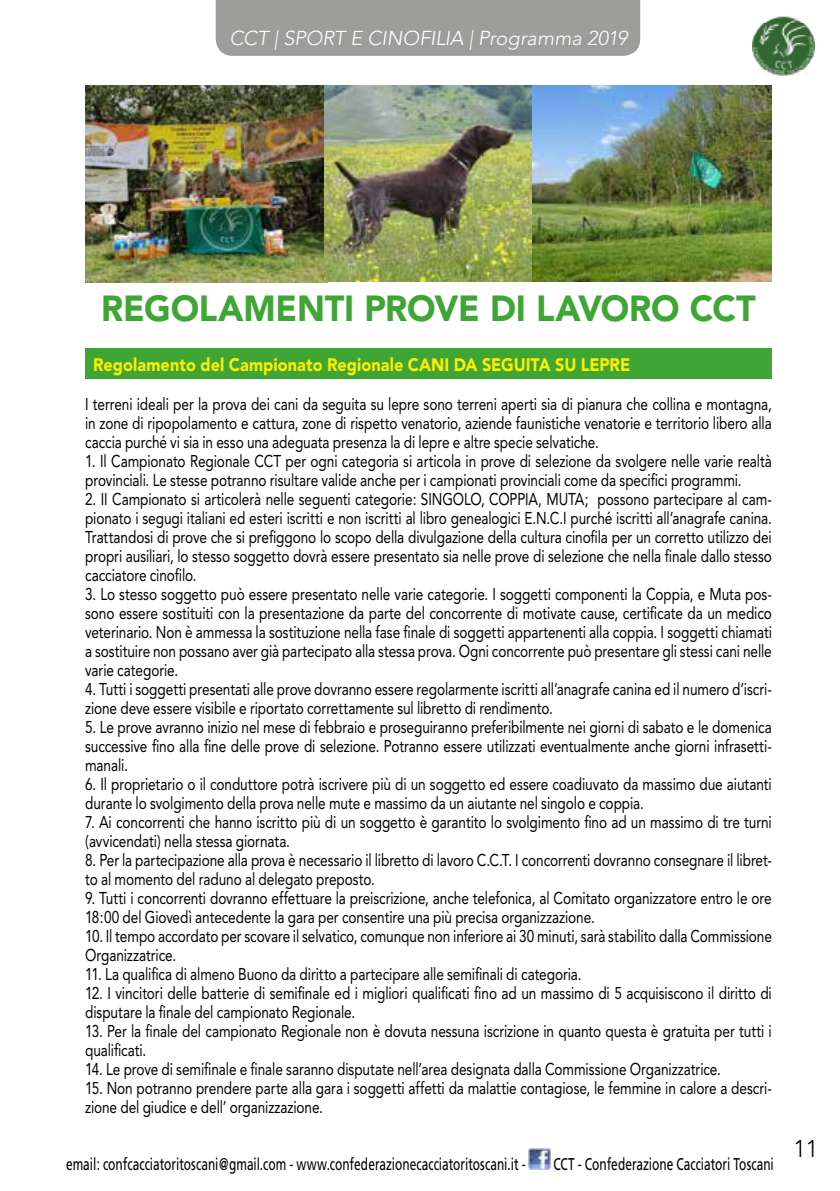
<style>
.page{position:relative;width:840px;height:1191px;background:#fff}
.page>*{position:absolute;margin:0;border:0;box-sizing:border-box;transform-origin:0 0}
.t1{font:900 36px "Avenir";letter-spacing:-.005em;color:#3fa535;scale:.95 1}
.t2{font:300 24px "Avenir";color:#000}
.t3{font:italic 300 20px "Avenir";letter-spacing:-.005em;color:#fff}
.t4{font:900 18px "Avenir";letter-spacing:.005em;color:#ffed00;scale:.9 1}
.t5{font:17px/19px "Avenir";letter-spacing:-.005em;color:#000;scale:.8 1}
.t6{font:17px "Frutiger";color:#000;scale:.7 1}
</style>
<div class="page">
<div style="left:215px;top:0;width:424px;height:56px;background:#9d9d9c"></div>
<img style="left:528px;top:1148px;width:22px;height:22px">
<img style="left:752px;top:16px;width:61px;height:60px">
<div style="left:85px;top:348px;width:686px;height:31px;background:#3fa535"></div>
<img style="left:85px;top:85px;width:239px;height:197px">
<img style="left:324px;top:85px;width:447px;height:197px">
<p class="t3" style="left:229px;top:26px;width:399px">CCT | SPORT E CINOFILIA | Programma 2019</p>
<h1 class="t1" style="left:101px;top:286px;width:690px">REGOLAMENTI PROVE DI LAVORO CCT</h1>
<p class="t4" style="left:93px;top:354px;width:598px">Regolamento del Campionato Regionale CANI DA SEGUITA SU LEPRE</p>
<p class="t5" style="left:85px;top:394px;width:859px;text-align:justify">I terreni ideali per la prova dei cani da seguita su lepre sono terreni aperti sia di pianura che collina e montagna, in zone di ripopolamento e cattura, zone di rispetto venatorio, aziende faunistiche venatorie e territorio libero alla caccia purché vi sia in esso una adeguata presenza la di lepre e altre specie selvatiche.</p>
<p class="t5" style="left:85px;top:452px;width:859px">1. Il Campionato Regionale CCT per ogni categoria si articola in prove di selezione da svolgere nelle varie realtà provinciali. Le stesse potranno risultare valide anche per i campionati provinciali come da specifici programmi.</p>
<p class="t5" style="left:85px;top:490px;width:859px;text-align:justify">2. II Campionato si articolerà nelle seguenti categorie: SINGOLO, COPPIA, MUTA; possono partecipare al cam&shy;pionato i segugi italiani ed esteri iscritti e non iscritti al libro genealogici E.N.C.I purché iscritti all’anagrafe canina.<br>Trattandosi di prove che si prefiggono lo scopo della divulgazione della cultura cinofila per un corretto utilizzo dei propri ausiliari, lo stesso soggetto dovrà essere presentato sia nelle prove di selezione che nella finale dallo stesso cacciatore cinofilo.</p>
<p class="t5" style="left:85px;top:585px;width:859px;text-align:justify">3. Lo stesso soggetto può essere presentato nelle varie categorie. I soggetti componenti la Coppia, e Muta pos&shy;sono essere sostituiti con la presentazione da parte del concorrente di motivate cause, certificate da un medico veterinario. Non è ammessa la sostituzione nella fase finale di soggetti appartenenti alla coppia. I soggetti chiamati a sostituire non possano aver già partecipato alla stessa prova. Ogni concorrente può presentare gli stessi cani nelle varie categorie.</p>
<p class="t5" style="left:85px;top:680px;width:859px">4. Tutti i soggetti presentati alle prove dovranno essere regolarmente iscritti all’anagrafe canina ed il numero d’iscri&shy;zione deve essere visibile e riportato correttamente sul libretto di rendimento.</p>
<p class="t5" style="left:85px;top:717px;width:859px;text-align:justify">5. Le prove avranno inizio nel mese di febbraio e proseguiranno preferibilmente nei giorni di sabato e le domenica successive fino alla fine delle prove di selezione. Potranno essere utilizzati eventualmente anche giorni infrasetti&shy;manali.</p>
<p class="t5" style="left:85px;top:774px;width:859px">6. Il proprietario o il conduttore potrà iscrivere più di un soggetto ed essere coadiuvato da massimo due aiutanti durante lo svolgimento della prova nelle mute e massimo da un aiutante nel singolo e coppia.</p>
<p class="t5" style="left:85px;top:813px;width:859px">7. Ai concorrenti che hanno iscritto più di un soggetto è garantito lo svolgimento fino ad un massimo di tre turni (avvicendati) nella stessa giornata.</p>
<p class="t5" style="left:85px;top:851px;width:859px">8. Per la partecipazione alla prova è necessario il libretto di lavoro C.C.T. I concorrenti dovranno consegnare il libret&shy;to al momento del raduno al delegato preposto.</p>
<p class="t5" style="left:85px;top:888px;width:859px">9. Tutti i concorrenti dovranno effettuare la preiscrizione, anche telefonica, al Comitato organizzatore entro le ore<br>18:00 del Giovedì antecedente la gara per consentire una più precisa organizzazione.</p>
<p class="t5" style="left:85px;top:927px;width:859px">10. Il tempo accordato per scovare il selvatico, comunque non inferiore ai 30 minuti, sarà stabilito dalla Commissione<br>Organizzatrice.</p>
<p class="t5" style="left:85px;top:965px;width:621px">11. La qualifica di almeno Buono da diritto a partecipare alle semifinali di categoria.</p>
<p class="t5" style="left:85px;top:984px;width:859px">12. I vincitori delle batterie di semifinale ed i migliori qualificati fino ad un massimo di 5 acquisiscono il diritto di disputare la finale del campionato Regionale.</p>
<p class="t5" style="left:85px;top:1022px;width:859px">13. Per la finale del campionato Regionale non è dovuta nessuna iscrizione in quanto questa è gratuita per tutti i qualificati.</p>
<p class="t5" style="left:85px;top:1060px;width:795px">14. Le prove di semifinale e finale saranno disputate nell’area designata dalla Commissione Organizzatrice.</p>
<p class="t5" style="left:85px;top:1079px;width:859px">15. Non potranno prendere parte alla gara i soggetti affetti da malattie contagiose, le femmine in calore a descri&shy;zione del giudice e dell’ organizzazione.</p>
<p class="t6" style="left:66px;top:1154px;width:657px">email: confcacciatoritoscani@gmail.com - www.confederazionecacciatoritoscani.it -</p>
<p class="t6" style="left:553px;top:1154px;width:316px">CCT - Confederazione Cacciatori Toscani</p>
<h2 class="t2" style="left:793px;top:1134px;width:26px">11</h2>
</div>
